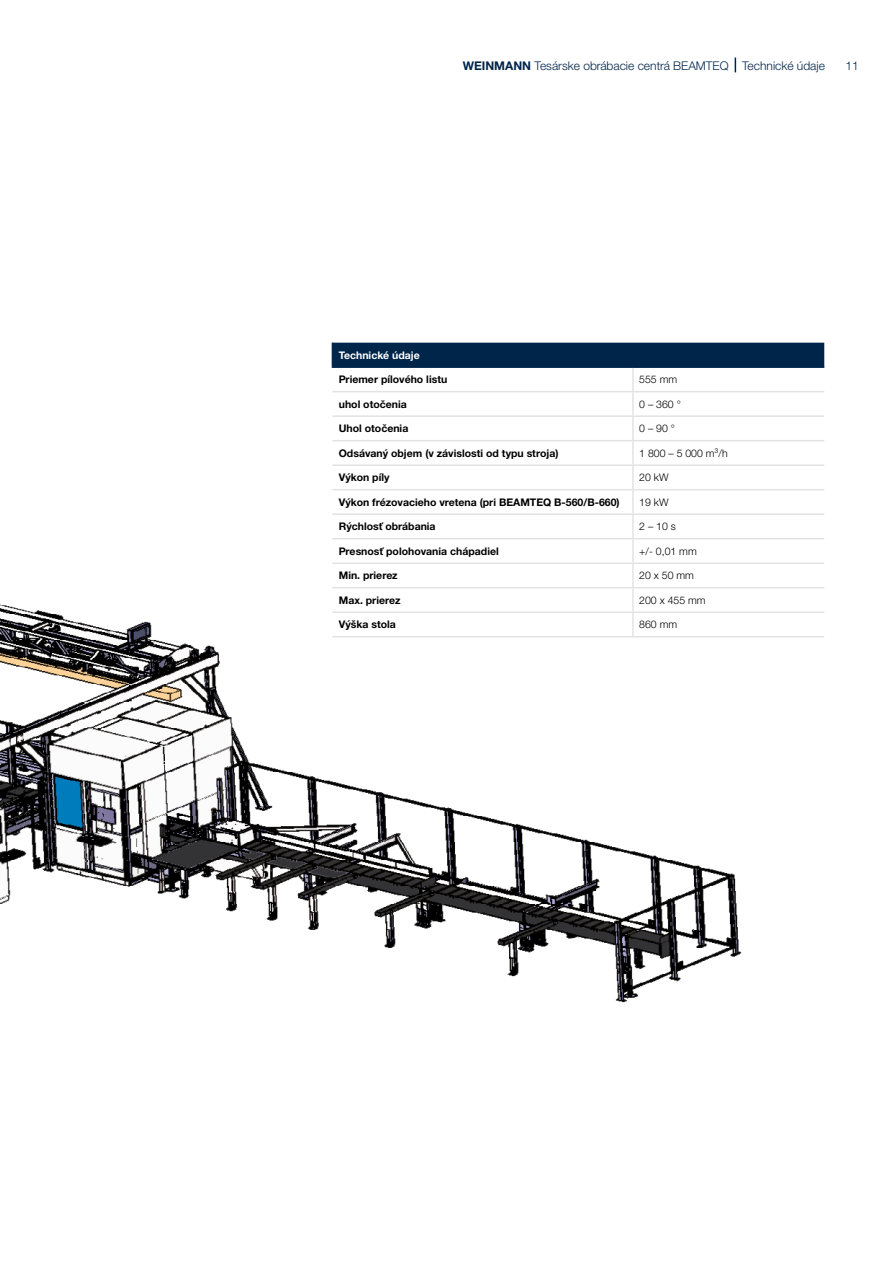
<style>
.page{position:relative;width:893px;height:1263px;background:#fff}
.page>*{position:absolute;margin:0;border:0;box-sizing:border-box;transform-origin:0 0}
._01_Musterseiten_Rub{font:300 12px "Helvetica Neue LTW1 G";color:#00254b}
.Tabelle_7Pt_light_bl{font:700 10.5px "Helvetica Neue LTW1 G";color:#000}
.Tabelle_7Pt_light_bl-2{font:300 10.5px "Helvetica Neue LTW1 G";color:#000}
.Tabelle_7Pt_light_wh{font:700 10.5px "Helvetica Neue LTW1 G";color:#fff}
.s1{font-weight:700}
</style>
<div class="page">
<img style="left:0;top:392px;width:824px;height:611px">
<svg style="left:735px;top:58px;width:1px;height:14px"></svg>
<hr style="left:632px;top:368px;width:2px;height:23px;background:#e3e3e3">
<hr style="left:332px;top:391px;width:301px;height:1px;background:#e3e3e3">
<hr style="left:632px;top:392px;width:2px;height:23px;background:#e3e3e3">
<hr style="left:633px;top:391px;width:191px;height:1px;background:#e3e3e3">
<hr style="left:332px;top:415px;width:301px;height:2px;background:#e3e3e3">
<hr style="left:632px;top:417px;width:2px;height:23px;background:#e3e3e3">
<hr style="left:633px;top:415px;width:191px;height:2px;background:#e3e3e3">
<hr style="left:332px;top:440px;width:301px;height:1px;background:#e3e3e3">
<hr style="left:332px;top:464px;width:301px;height:2px;background:#e3e3e3">
<hr style="left:332px;top:489px;width:301px;height:1px;background:#e3e3e3">
<hr style="left:332px;top:513px;width:301px;height:2px;background:#e3e3e3">
<hr style="left:332px;top:538px;width:301px;height:1px;background:#e3e3e3">
<hr style="left:332px;top:562px;width:301px;height:2px;background:#e3e3e3">
<hr style="left:332px;top:587px;width:301px;height:1px;background:#e3e3e3">
<hr style="left:332px;top:611px;width:301px;height:2px;background:#e3e3e3">
<hr style="left:332px;top:636px;width:301px;height:1px;background:#e3e3e3">
<hr style="left:632px;top:441px;width:2px;height:23px;background:#e3e3e3">
<hr style="left:632px;top:466px;width:2px;height:23px;background:#e3e3e3">
<hr style="left:632px;top:490px;width:2px;height:23px;background:#e3e3e3">
<hr style="left:632px;top:515px;width:2px;height:23px;background:#e3e3e3">
<hr style="left:632px;top:539px;width:2px;height:23px;background:#e3e3e3">
<hr style="left:632px;top:564px;width:2px;height:23px;background:#e3e3e3">
<hr style="left:632px;top:588px;width:2px;height:23px;background:#e3e3e3">
<hr style="left:632px;top:613px;width:2px;height:23px;background:#e3e3e3">
<hr style="left:633px;top:440px;width:191px;height:1px;background:#e3e3e3">
<hr style="left:633px;top:464px;width:191px;height:2px;background:#e3e3e3">
<hr style="left:633px;top:489px;width:191px;height:1px;background:#e3e3e3">
<hr style="left:633px;top:513px;width:191px;height:2px;background:#e3e3e3">
<hr style="left:633px;top:538px;width:191px;height:1px;background:#e3e3e3">
<hr style="left:633px;top:562px;width:191px;height:2px;background:#e3e3e3">
<hr style="left:633px;top:587px;width:191px;height:1px;background:#e3e3e3">
<hr style="left:633px;top:611px;width:191px;height:2px;background:#e3e3e3">
<hr style="left:633px;top:636px;width:191px;height:1px;background:#e3e3e3">
<div style="left:332px;top:343px;width:492px;height:23px;background:#00254b"></div>
<hr style="left:332px;top:366px;width:301px;height:2px;background:#00254b">
<hr style="left:633px;top:366px;width:191px;height:2px;background:#00254b">
<p class="_01_Musterseiten_Rub" style="left:463px;top:58px;width:364px"><span class="s1">WEINMANN</span> Tesárske obrábacie centrá BEAMTEQ Technické údaje</p>
<p class="_01_Musterseiten_Rub" style="left:846px;top:58px;width:15px">11</p>
<p class="Tabelle_7Pt_light_wh" style="left:339px;top:348px;width:83px">Technické údaje</p>
<p class="Tabelle_7Pt_light_bl" style="left:339px;top:373px;width:110px">Priemer pílového listu</p>
<p class="Tabelle_7Pt_light_bl-2" style="left:639px;top:373px;width:39px">555 mm</p>
<p class="Tabelle_7Pt_light_bl" style="left:339px;top:397px;width:69px">uhol otočenia</p>
<p class="Tabelle_7Pt_light_bl-2" style="left:639px;top:397px;width:43px">0 – 360 °</p>
<p class="Tabelle_7Pt_light_bl" style="left:339px;top:422px;width:71px">Uhol otočenia</p>
<p class="Tabelle_7Pt_light_bl-2" style="left:639px;top:422px;width:37px">0 – 90 °</p>
<p class="Tabelle_7Pt_light_bl" style="left:339px;top:446px;width:221px">Odsávaný objem (v závislosti od typu stroja)</p>
<p class="Tabelle_7Pt_light_bl-2" style="left:639px;top:446px;width:90px">1 800 – 5 000 m³/h</p>
<p class="Tabelle_7Pt_light_bl" style="left:339px;top:471px;width:52px">Výkon píly</p>
<p class="Tabelle_7Pt_light_bl-2" style="left:639px;top:471px;width:31px">20 kW</p>
<p class="Tabelle_7Pt_light_bl" style="left:339px;top:495px;width:282px">Výkon frézovacieho vretena (pri BEAMTEQ B-560/B-660)</p>
<p class="Tabelle_7Pt_light_bl-2" style="left:639px;top:495px;width:31px">19 kW</p>
<p class="Tabelle_7Pt_light_bl" style="left:339px;top:520px;width:98px">Rýchlosť obrábania</p>
<p class="Tabelle_7Pt_light_bl-2" style="left:639px;top:520px;width:38px">2 – 10 s</p>
<p class="Tabelle_7Pt_light_bl" style="left:339px;top:544px;width:161px">Presnosť polohovania chápadiel</p>
<p class="Tabelle_7Pt_light_bl-2" style="left:639px;top:544px;width:59px">+/- 0,01 mm</p>
<p class="Tabelle_7Pt_light_bl" style="left:339px;top:569px;width:60px">Min. prierez</p>
<p class="Tabelle_7Pt_light_bl-2" style="left:639px;top:569px;width:56px">20 x 50 mm</p>
<p class="Tabelle_7Pt_light_bl" style="left:339px;top:593px;width:63px">Max. prierez</p>
<p class="Tabelle_7Pt_light_bl-2" style="left:639px;top:594px;width:68px">200 x 455 mm</p>
<p class="Tabelle_7Pt_light_bl" style="left:339px;top:618px;width:59px">Výška stola</p>
<p class="Tabelle_7Pt_light_bl-2" style="left:639px;top:618px;width:39px">860 mm</p>
</div>
